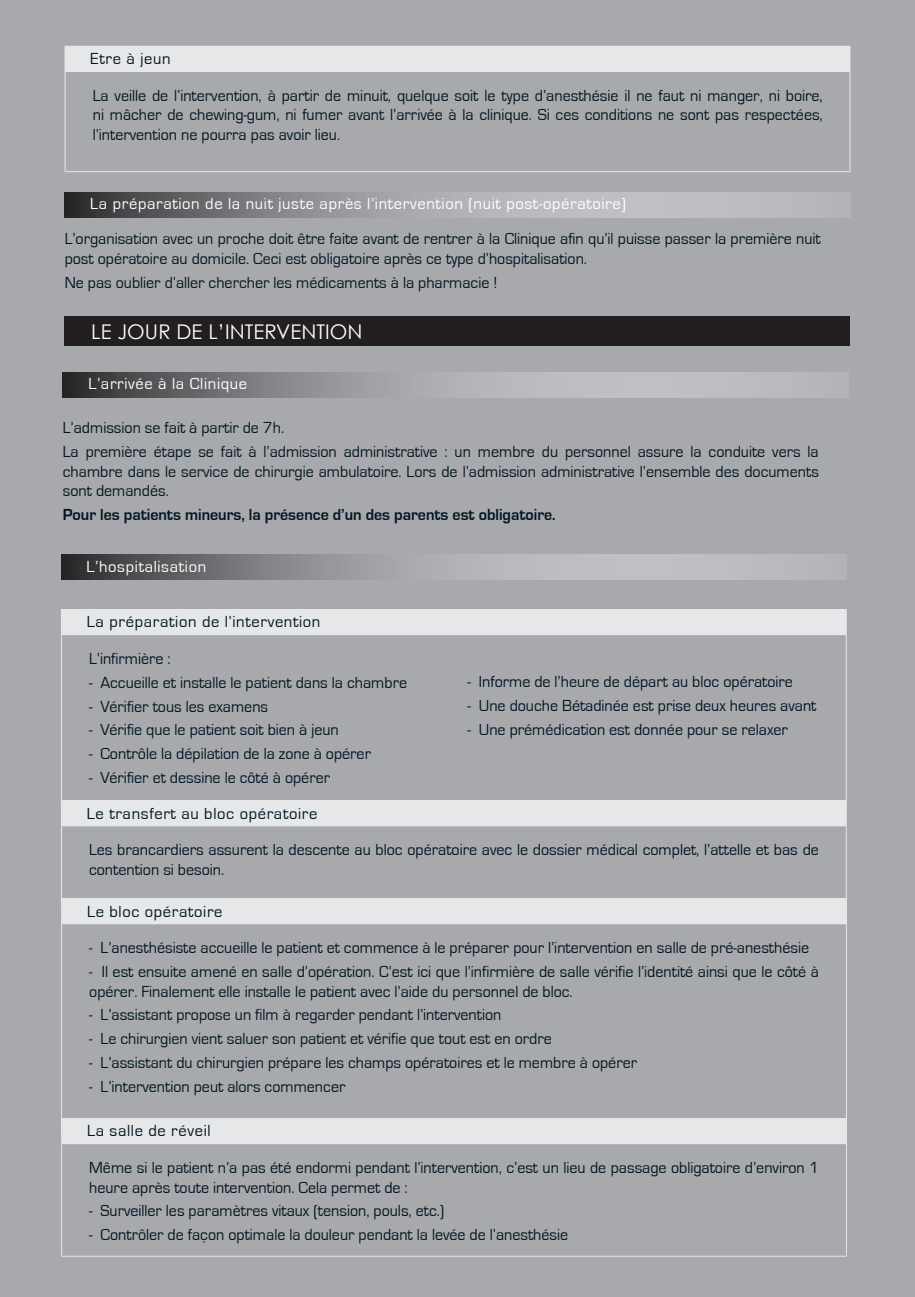
<style>
.page{position:relative;width:915px;height:1297px;background:#fff}
.page>*{position:absolute;margin:0;border:0;box-sizing:border-box;transform-origin:0 0}
.t1{font:20.25px "Century Gothic";letter-spacing:.005em;color:#fff}
.t2{font:16.5px/19.5px "Eurostile";color:#011622}
.t3{font:16.5px "Eurostile";letter-spacing:.04em;color:#fff}
.t4{font:16.5px "Eurostile";letter-spacing:.04em;color:#011622}
.t5{font:700 16.5px "Eurostile";color:#011622}
</style>
<div class="page">
<div style="left:0;top:1px;width:914px;height:1296px;background:#a8a9ad"></div>
<div style="left:64px;top:316px;width:786px;height:30px;background:#231f20"></div>
<svg style="left:65px;top:192px;width:782px;height:25px"></svg>
<svg style="left:63px;top:373px;width:782px;height:25px"></svg>
<svg style="left:61px;top:555px;width:782px;height:24px"></svg>
<div style="left:61px;top:609px;width:785px;height:26px;background:#e6e7e9"></div>
<hr style="left:61px;top:635px;width:1px;height:171px;background:#e6e7e9">
<hr style="left:845px;top:635px;width:1px;height:171px;background:#e6e7e9">
<div style="left:61px;top:801px;width:785px;height:25px;background:#e6e7e9"></div>
<hr style="left:61px;top:800px;width:785px;height:1px;background:#e6e7e9">
<hr style="left:61px;top:826px;width:1px;height:79px;background:#e6e7e9">
<hr style="left:845px;top:826px;width:1px;height:79px;background:#e6e7e9">
<div style="left:62px;top:899px;width:784px;height:25px;background:#e6e7e9"></div>
<hr style="left:61px;top:898px;width:785px;height:1px;background:#e6e7e9">
<svg style="left:61px;top:905px;width:1px;height:18px"></svg>
<hr style="left:61px;top:923px;width:785px;height:1px;background:#e6e7e9">
<hr style="left:61px;top:924px;width:1px;height:209px;background:#e6e7e9">
<hr style="left:845px;top:924px;width:1px;height:209px;background:#e6e7e9">
<div style="left:62px;top:1118px;width:784px;height:26px;background:#e6e7e9"></div>
<hr style="left:61px;top:1143px;width:785px;height:1px;background:#e6e7e9">
<hr style="left:61px;top:1144px;width:1px;height:112px;background:#e6e7e9">
<hr style="left:845px;top:1144px;width:1px;height:112px;background:#e6e7e9">
<hr style="left:61px;top:1256px;width:785px;height:1px;background:#e6e7e9">
<div style="left:65px;top:46px;width:784px;height:25px;background:#e6e7e9"></div>
<hr style="left:65px;top:46px;width:785px;height:1px;background:#e6e7e9">
<svg style="left:849px;top:47px;width:1px;height:24px"></svg>
<hr style="left:65px;top:71px;width:785px;height:1px;background:#e6e7e9">
<hr style="left:65px;top:72px;width:1px;height:99px;background:#e6e7e9">
<hr style="left:849px;top:72px;width:1px;height:99px;background:#e6e7e9">
<hr style="left:65px;top:171px;width:785px;height:1px;background:#e6e7e9">
<p class="t4" style="left:90px;top:50px;width:81px">Etre à jeun</p>
<p class="t2" style="left:93px;top:86px;width:731px;text-align:justify">La veille de l’intervention, à partir de minuit, quelque soit le type d’anesthésie il ne faut ni manger, ni boire, ni mâcher de chewing-gum, ni fumer avant l’arrivée à la clinique. Si ces conditions ne sont pas respectées, l’intervention ne pourra pas avoir lieu.</p>
<p class="t3" style="left:90px;top:195px;width:537px">La préparation de la nuit juste après l’intervention (nuit post-opératoire)</p>
<p class="t2" style="left:65px;top:229px;width:757px">L’organisation avec un proche doit être faite avant de rentrer à la Clinique afin qu’il puisse passer la première nuit post opératoire au domicile. Ceci est obligatoire après ce type d’hospitalisation.</p>
<p class="t2" style="left:65px;top:272px;width:434px">Ne pas oublier d’aller chercher les médicaments à la pharmacie !</p>
<p class="t1" style="left:91px;top:323px;width:273px">LE JOUR DE L’INTERVENTION</p>
<p class="t3" style="left:88px;top:375px;width:160px">L’arrivée à la Clinique</p>
<p class="t2" style="left:63px;top:416px;width:757px;line-height:23.7px">L’admission se fait à partir de 7h.<br>La première étape se fait à l’admission administrative : un membre du personnel assure la conduite vers la</p>
<p class="t2" style="left:63px;top:462px;width:757px">chambre dans le service de chirurgie ambulatoire. Lors de l’admission administrative l’ensemble des documents sont demandés.</p>
<p class="t5" style="left:63px;top:509px;width:494px">Pour les patients mineurs, la présence d’un des parents est obligatoire.</p>
<p class="t3" style="left:86px;top:558px;width:121px">L’hospitalisation</p>
<p class="t4" style="left:87px;top:613px;width:235px">La préparation de l’intervention</p>
<p class="t2" style="left:89px;top:649px;width:83px">L’infirmière :</p>
<p class="t2" style="left:89px;top:673px;width:319px">- Accueille et installe le patient dans la chambre</p>
<p class="t2" style="left:89px;top:697px;width:180px">- Vérifier tous les examens</p>
<p class="t2" style="left:89px;top:720px;width:251px">- Vérifie que le patient soit bien à jeun</p>
<p class="t2" style="left:89px;top:744px;width:283px">- Contrôle la dépilation de la zone à opérer</p>
<p class="t2" style="left:89px;top:768px;width:242px">- Vérifier et dessine le côté à opérer</p>
<p class="t4" style="left:87px;top:805px;width:232px">Le transfert au bloc opératoire</p>
<p class="t2" style="left:467px;top:672px;width:327px">- Informe de l’heure de départ au bloc opératoire</p>
<p class="t2" style="left:467px;top:696px;width:350px">- Une douche Bétadinée est prise deux heures avant</p>
<p class="t2" style="left:467px;top:720px;width:322px">- Une prémédication est donnée pour se relaxer</p>
<p class="t2" style="left:89px;top:840px;width:731px">Les brancardiers assurent la descente au bloc opératoire avec le dossier médical complet, l’attelle et bas de contention si besoin.</p>
<p class="t4" style="left:87px;top:902px;width:137px">Le bloc opératoire</p>
<p class="t2" style="left:89px;top:938px;width:721px">- L’anesthésiste accueille le patient et commence à le préparer pour l’intervention en salle de pré-anesthésie</p>
<p class="t2" style="left:89px;top:962px;width:731px">- Il est ensuite amené en salle d’opération. C’est ici que l’infirmière de salle vérifie l’identité ainsi que le côté à opérer. Finalement elle installe le patient avec l’aide du personnel de bloc.</p>
<p class="t2" style="left:89px;top:1005px;width:413px">- L’assistant propose un film à regarder pendant l’intervention</p>
<p class="t2" style="left:89px;top:1029px;width:464px">- Le chirurgien vient saluer son patient et vérifie que tout est en ordre</p>
<p class="t2" style="left:89px;top:1053px;width:549px">- L’assistant du chirurgien prépare les champs opératoires et le membre à opérer</p>
<p class="t2" style="left:89px;top:1076px;width:257px">- L’intervention peut alors commencer</p>
<p class="t4" style="left:87px;top:1122px;width:125px">La salle de réveil</p>
<p class="t2" style="left:89px;top:1158px;width:731px">Même si le patient n’a pas été endormi pendant l’intervention, c’est un lieu de passage obligatoire d’environ 1 heure après toute intervention. Cela permet de :</p>
<p class="t2" style="left:89px;top:1201px;width:356px">- Surveiller les paramètres vitaux (tension, pouls, etc.)</p>
<p class="t2" style="left:89px;top:1225px;width:480px">- Contrôler de façon optimale la douleur pendant la levée de l’anesthésie</p>
</div>
